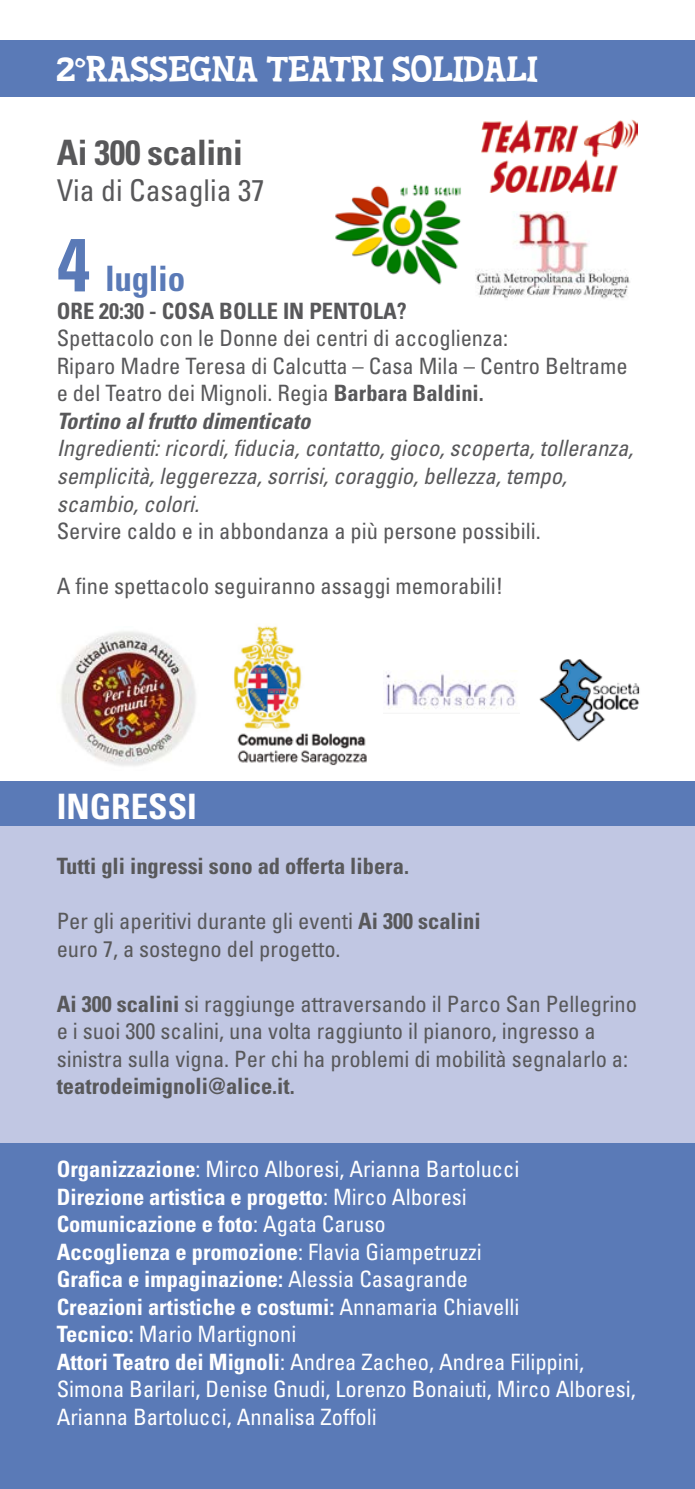
<style>
.page{position:relative;width:695px;height:1489px;background:#fff}
.page>*{position:absolute;margin:0;border:0;box-sizing:border-box;transform-origin:0 0}
.t1{font:35px "Soft Compound";color:#fff}
.t2{font:700 condensed 35px "Univers";letter-spacing:-.01em;color:#58585a}
.t3{font:700 condensed 35px "Univers";color:#fff}
.t4{font:700 condensed 35px "Univers";letter-spacing:-.01em;color:#5a7ab7}
.t5{font:condensed 30px "Univers";color:#58585a}
.t6{font:condensed 22.5px/27.5px "Univers";color:#58585a}
.t7{font:condensed 22.5px/27.5px "Univers";color:#fff}
.t8{font:italic condensed 22.5px/27.5px "Univers";color:#58585a}
.t9{font:700 condensed 22.5px "Univers";color:#58585a}
.s1{font-size:75px}
.s2{font-weight:700}
.s3{font-weight:700;font-style:italic}
</style>
<div class="page">
<div style="left:0;top:781px;width:694px;height:707px;background:#c1c7e3"></div>
<div style="left:0;top:781px;width:694px;height:45px;background:#5a7ab7"></div>
<div style="left:0;top:40px;width:694px;height:57px;background:#5a7ab7"></div>
<img style="left:481px;top:119px;width:156px;height:73px">
<img style="left:475px;top:211px;width:155px;height:88px">
<img style="left:539px;top:659px;width:101px;height:83px">
<img style="left:386px;top:670px;width:130px;height:39px">
<img style="left:233px;top:626px;width:134px;height:140px">
<img style="left:60px;top:631px;width:136px;height:135px">
<div style="left:0;top:1143px;width:694px;height:345px;background:#5a7ab7"></div>
<img style="left:335px;top:184px;width:126px;height:101px">
<h1 class="t1" style="left:57px;top:50px;width:73px">2°RASSE</h1>
<h1 class="t1" style="left:190px;top:50px;width:119px">GNA TEATRI</h1>
<h1 class="t1" style="left:392px;top:50px;width:20px">SOLIDALI</h1>
<h1 class="t2" style="left:57px;top:131px;width:187px">Ai 300 scalini</h1>
<h2 class="t5" style="left:57px;top:172px;width:209px">Via di Casaglia 37</h2>
<h1 class="t4" style="left:57px;top:257px;width:130px"><span class="s1">4</span> luglio</h1>
<p class="t9" style="left:57px;top:297px;width:351px">Ore 20:30 - Cosa bolle in pentola?</p>
<p class="t6" style="left:57px;top:324px;width:572px">Spettacolo con le Donne dei centri di accoglienza:<br>Riparo Madre Teresa di Calcutta – Casa Mila – Centro Beltrame e del Teatro dei Mignoli. Regia <span class="s2">Barbara Baldini.<br></span><span class="s3">Tortino al frutto dimenticato</span></p>
<p class="t8" style="left:57px;top:434px;width:578px">Ingredienti: ricordi, fiducia, contatto, gioco, scoperta, tolleranza, semplicità, leggerezza, sorrisi, coraggio, bellezza, tempo, scambio, colori.</p>
<p class="t6" style="left:57px;top:517px;width:485px">Servire caldo e in abbondanza a più persone possibili.</p>
<p class="t6" style="left:57px;top:572px;width:448px">A fine spettacolo seguiranno assaggi memorabili!</p>
<h1 class="t3" style="left:57px;top:785px;width:142px">INGRESSI</h1>
<p class="t9" style="left:57px;top:852px;width:354px">Tutti gli ingressi sono ad offerta libera.</p>
<p class="t6" style="left:57px;top:907px;width:425px">Per gli aperitivi durante gli eventi <span class="s2">Ai 300 scalini </span>euro 7, a sostegno del progetto.</p>
<p class="t6" style="left:57px;top:989px;width:581px"><span class="s2">Ai 300 scalini</span> si raggiunge attraversando il Parco San Pellegrino e i suoi 300 scalini, una volta raggiunto il pianoro, ingresso a sinistra sulla vigna. Per chi ha problemi di mobilità segnalarlo a:</p>
<p class="t9" style="left:57px;top:1072px;width:239px">teatrodeimignoli@alice.it.</p>
<p class="t7" style="left:57px;top:1154px;width:580px"><span class="s2">Organizzazione</span>: Mirco Alboresi, Arianna Bartolucci<br><span class="s2">Direzione artistica e progetto</span>: Mirco Alboresi<br><span class="s2">Comunicazione e foto</span>: Agata Caruso<br><span class="s2">Accoglienza e promozione</span>: Flavia Giampetruzzi<br><span class="s2">Grafica e impaginazione:</span> Alessia Casagrande<br><span class="s2">Creazioni artistiche e costumi:</span> Annamaria Chiavelli<br><span class="s2">Tecnico:</span> Mario Martignoni<br><span class="s2">Attori Teatro dei Mignoli</span>: Andrea Zacheo, Andrea Filippini, Simona Barilari, Denise Gnudi, Lorenzo Bonaiuti, Mirco Alboresi, Arianna Bartolucci, Annalisa Zoffoli</p>
</div>
